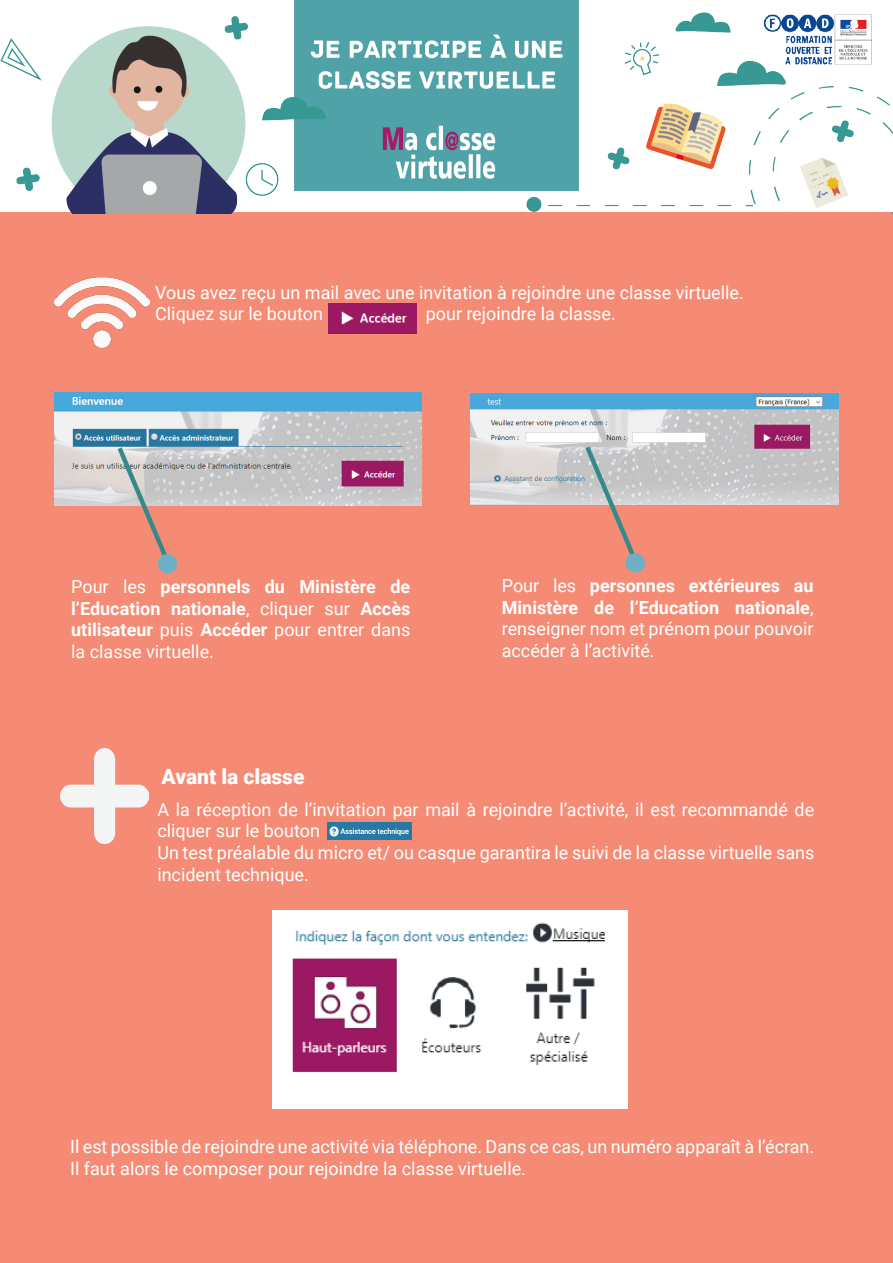
<style>
.page{position:relative;width:893px;height:1263px;background:#fff}
.page>*{position:absolute;margin:0;border:0;box-sizing:border-box;transform-origin:0 0}
.t1{font:900 21px "Roboto";color:#fff}
.t2{font:18px/21.6px "Roboto";color:#fff}
.t3{font:700 18px/21.6px "Roboto";color:#fff;text-align:justify}
.s1{font-weight:400}
.s2{font-weight:700}
</style>
<div class="page">
<div style="left:0;top:213px;width:893px;height:1050px;background:#f58b74"></div>
<img style="left:0;top:0;width:893px;height:214px">
<img style="left:54px;top:277px;width:96px;height:71px">
<img style="left:328px;top:303px;width:89px;height:30px">
<img style="left:54px;top:393px;width:368px;height:113px">
<img style="left:470px;top:394px;width:369px;height:111px">
<svg style="left:581px;top:441px;width:59px;height:113px"></svg>
<svg style="left:114px;top:442px;width:58px;height:123px"></svg>
<div style="left:625px;top:553px;width:20px;height:20px;background:#6dafc5;border-radius:50%"></div>
<div style="left:158px;top:554px;width:19px;height:20px;background:#6dafc5;border-radius:50%"></div>
<img style="left:60px;top:748px;width:89px;height:95px">
<img style="left:272px;top:910px;width:355px;height:198px">
<img style="left:327px;top:823px;width:84px;height:17px">
<p class="t2" style="left:155px;top:281px;width:590px">Vous avez reçu un mail avec une invitation à rejoindre une classe virtuelle.</p>
<p class="t2" style="left:155px;top:302px;width:169px">Cliquez sur le bouton</p>
<p class="t2" style="left:426px;top:302px;width:192px">pour rejoindre la classe.</p>
<p class="t3" style="left:71px;top:575px;width:341px"><span class="s1">Pour les</span> personnels du Ministère de l’Education nationale<span class="s1">, cliquer sur</span> Accès utilisateur <span class="s1">puis</span> Accéder <span class="s1">pour entrer dans la classe virtuelle.</span></p>
<p class="t2" style="left:502px;top:574px;width:313px;text-align:justify">Pour les <span class="s2">personnes extérieures au Ministère de l’Education nationale</span>, renseigner nom et prénom pour pouvoir accéder à l’activité.</p>
<p class="t1" style="left:162px;top:762px;width:144px">Avant la classe</p>
<p class="t2" style="left:157px;top:798px;width:658px">A la réception de l’invitation par mail à rejoindre l’activité, il est recommandé de cliquer sur le bouton</p>
<p class="t2" style="left:157px;top:841px;width:658px">Un test préalable du micro et/ ou casque garantira le suivi de la classe virtuelle sans incident technique.</p>
<p class="t2" style="left:70px;top:1135px;width:746px">Il est possible de rejoindre une activité via téléphone. Dans ce cas, un numéro apparaît à l’écran.<br>Il faut alors le composer pour rejoindre la classe virtuelle.</p>
</div>
